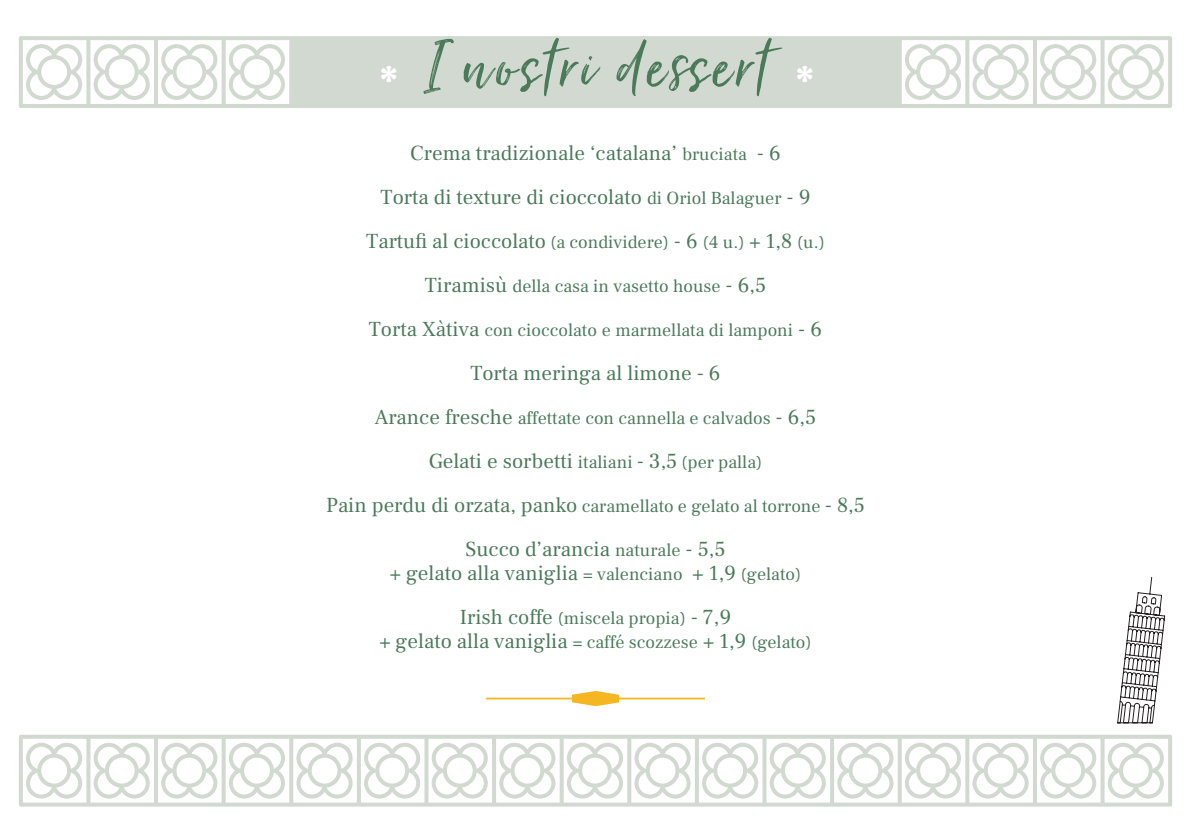
<style>
.page{position:relative;width:1191px;height:840px;background:#fff}
.page>*{position:absolute;margin:0;border:0;box-sizing:border-box;transform-origin:0 0}
.t1{font:84px "Just Lovely";letter-spacing:.05em;color:#4a7a5a}
.t2{font:21px/44px "Frank Ruhl Libre";color:#4a7a5a;text-align:center}
.t3{font:18px "Frank Ruhl Libre";color:#4a7a5a}
.s1{font-size:18px}
.s2{font-size:21px}
</style>
<div class="page">
<hr style="left:486px;top:697px;width:219px;height:2px;background:#f4b722">
<svg style="left:572px;top:691px;width:47px;height:14px"></svg>
<svg style="left:19px;top:36px;width:1153px;height:72px"></svg>
<div style="left:293px;top:40px;width:604px;height:64px;background:#d2d9d1"></div>
<svg style="left:19px;top:734px;width:1153px;height:72px"></svg>
<svg style="left:1117px;top:576px;width:48px;height:147px"></svg>
<h1 class="t1" style="left:380px;top:15px;width:434px"><sub>*</sub> I nostri dessert <sub>*</sub></h1>
<p class="t2" style="left:366px;top:131px;width:460px">Crema tradizionale ‘catalana’ <span class="s1">bruciata</span> - 6<br>Torta di texture di cioccolato <span class="s1">di Oriol Balaguer</span> - 9<br>Tartufi al cioccolato <span class="s1">(a condividere)</span> - 6 <span class="s1">(4 u.)</span> + 1,8 <span class="s1">(u.)</span></p>
<p class="t3" style="left:425px;top:274px;width:343px"><span class="s2">Tiramisù</span> della casa in vasetto house <span class="s2">- 6,5</span></p>
<p class="t3" style="left:369px;top:318px;width:455px"><span class="s2">Torta Xàtiva</span> con cioccolato e marmellata di lamponi <span class="s2">- 6</span></p>
<p class="t2" style="left:470px;top:351px;width:252px">Torta meringa al limone - 6</p>
<p class="t3" style="left:375px;top:406px;width:443px"><span class="s2">Arance fresche</span> affettate con cannella e calvados <span class="s2">- 6,5</span></p>
<p class="t2" style="left:326px;top:439px;width:540px">Gelati e sorbetti <span class="s1">italiani</span> - 3,5 <span class="s1">(per palla)<br></span>Pain perdu di orzata, panko <span class="s1">caramellato e gelato al torrone</span> - 8,5<br>Succo d’arancia <span class="s1">naturale</span> - 5,5</p>
<p class="t2" style="left:390px;top:551px;width:413px">+ gelato alla vaniglia <span class="s1">= valenciano</span> + 1,9 <span class="s1">(gelato)</span></p>
<p class="t3" style="left:460px;top:606px;width:273px"><span class="s2">Irish coffe</span> (miscela propia) <span class="s2">- 7,9</span></p>
<p class="t2" style="left:379px;top:619px;width:433px">+ gelato alla vaniglia <span class="s1">= caffé scozzese</span> + 1,9 <span class="s1">(gelato)</span></p>
</div>
